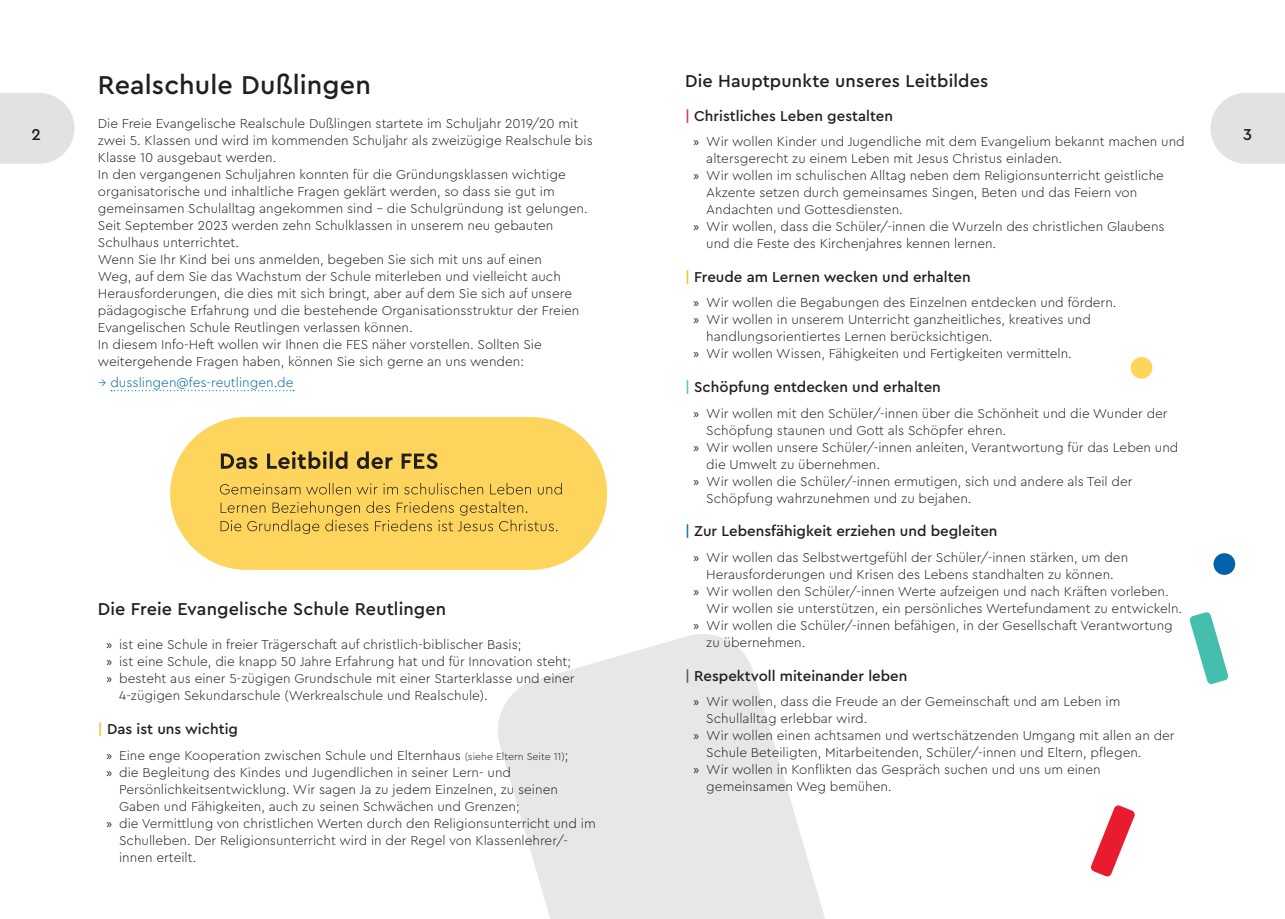
<style>
.page{position:relative;width:1285px;height:919px;background:#fff}
.page>*{position:absolute;margin:0;border:0;box-sizing:border-box;transform-origin:0 0}
.h1_Überschrift{font:500 27px "Cera PRO";letter-spacing:.005em;color:#231f20}
.h1_Überschrift-2{font:500 18px "Cera PRO";letter-spacing:.005em;color:#231f20}
.h3_Textüberschrift{font:500 18px "Cera PRO";letter-spacing:.005em;color:#231f20}
.t1{font:500 16.5px "Cera PRO";color:#231f20}
.h3_Textüberschrift-2{font:500 15px "Cera PRO";color:#231f20}
.t2{font:300 13.5px/17px "Cera PRO";color:#231f20}
.t3{font:300 13.5px "Cera PRO";color:#0166ac}
.s1{color:#e81c2e}
.s2{font-family:"Myriad Pro";font-weight:400}
.s3{color:#fcb814}
.s4{color:#45bfad}
.s5{color:#0166ac}
.s6{color:#4b4c4d}
.s7{font-size:10.5px}
</style>
<div class="page">
<svg style="left:0;top:93px;width:74px;height:71px;background:#e3e4e6"></svg>
<svg style="left:1210px;top:93px;width:74px;height:71px;background:#e4e5e7"></svg>
<svg style="left:498px;top:634px;width:327px;height:284px;fill:#e6e7e9"></svg>
<svg style="left:111px;top:390px;width:183px;height:1px"></svg>
<div style="left:170px;top:417px;width:437px;height:153px;background:#fed55c;border-radius:76px"></div>
<svg style="left:220px;top:501px;width:337px;height:33px"></svg>
<svg style="left:220px;top:483px;width:341px;height:11px"></svg>
<svg style="left:221px;top:451px;width:216px;height:18px"></svg>
<svg style="left:1091px;top:805px;width:43px;height:71px"></svg>
<svg style="left:1189px;top:612px;width:39px;height:72px"></svg>
<div style="left:1130px;top:357px;width:22px;height:21px;background:#fed55c;border-radius:50%"></div>
<div style="left:1213px;top:553px;width:21px;height:22px;background:#0162ab;border-radius:50%"></div>
<p class="h3_Textüberschrift" style="left:685px;top:69px;width:305px">Die Hauptpunkte unseres Leitbildes</p>
<p class="h3_Textüberschrift-2" style="left:685px;top:106px;width:209px"><span class="s1">|</span> Christliches Leben gestalten</p>
<p class="t2" style="left:706px;top:133px;width:480px;text-indent:-13px"><span class="s2">»</span> Wir wollen Kinder und Jugendliche mit dem Evangelium bekannt machen und altersgerecht zu einem Leben mit Jesus Christus einladen.</p>
<p class="t2" style="left:706px;top:167px;width:459px;text-indent:-13px"><span class="s2">»</span> Wir wollen im schulischen Alltag neben dem Religionsunterricht geistliche<br>Akzente setzen durch gemeinsames Singen, Beten und das Feiern von<br>Andachten und Gottesdiensten.</p>
<p class="t2" style="left:706px;top:217px;width:460px;text-indent:-13px"><span class="s2">»</span> Wir wollen, dass die Schüler/-innen die Wurzeln des christlichen Glaubens und die Feste des Kirchenjahres kennen lernen.</p>
<p class="h3_Textüberschrift-2" style="left:685px;top:267px;width:287px"><span class="s3">|</span> Freude am Lernen wecken und erhalten</p>
<p class="t2" style="left:693px;top:294px;width:424px"><span class="s2">»</span> Wir wollen die Begabungen des Einzelnen entdecken und fördern.</p>
<p class="t2" style="left:706px;top:311px;width:386px;text-indent:-13px"><span class="s2">»</span> Wir wollen in unserem Unterricht ganzheitliches, kreatives und handlungsorientiertes Lernen berücksichtigen.</p>
<p class="t2" style="left:693px;top:345px;width:380px"><span class="s2">»</span> Wir wollen Wissen, Fähigkeiten und Fertigkeiten vermitteln.</p>
<p class="h3_Textüberschrift-2" style="left:685px;top:377px;width:257px"><span class="s4">|</span> Schöpfung entdecken und erhalten</p>
<p class="t2" style="left:706px;top:404px;width:463px;text-indent:-13px"><span class="s2">»</span> Wir wollen mit den Schüler/-innen über die Schönheit und die Wunder der<br>Schöpfung staunen und Gott als Schöpfer ehren.</p>
<p class="t2" style="left:706px;top:438px;width:473px;text-indent:-13px"><span class="s2">»</span> Wir wollen unsere Schüler/-innen anleiten, Verantwortung für das Leben und die Umwelt zu übernehmen.</p>
<p class="t2" style="left:706px;top:472px;width:428px;text-indent:-13px"><span class="s2">»</span> Wir wollen die Schüler/-innen ermutigen, sich und andere als Teil der<br>Schöpfung wahrzunehmen und zu bejahen.</p>
<p class="h3_Textüberschrift-2" style="left:685px;top:521px;width:314px"><span class="s5">|</span> Zur Lebensfähigkeit erziehen und begleiten</p>
<p class="t2" style="left:693px;top:548px;width:436px;text-align:center"><span class="s2">»</span> Wir wollen das Selbstwertgefühl der Schüler/-innen stärken, um den<br>Herausforderungen und Krisen des Lebens standhalten zu können.</p>
<p class="t2" style="left:706px;top:582px;width:477px;text-indent:-13px"><span class="s2">»</span> Wir wollen den Schüler/-innen Werte aufzeigen und nach Kräften vorleben.<br>Wir wollen sie unterstützen, ein persönliches Wertefundament zu entwickeln.</p>
<p class="t2" style="left:706px;top:616px;width:468px;text-indent:-13px"><span class="s2">»</span> Wir wollen die Schüler/-innen befähigen, in der Gesellschaft Verantwortung zu übernehmen.</p>
<p class="h3_Textüberschrift-2" style="left:685px;top:665px;width:224px"><span class="s6">|</span> Respektvoll miteinander leben</p>
<p class="t2" style="left:706px;top:692px;width:415px;text-indent:-13px"><span class="s2">»</span> Wir wollen, dass die Freude an der Gemeinschaft und am Leben im<br>Schullalltag erlebbar wird.</p>
<p class="t2" style="left:706px;top:726px;width:470px;text-indent:-13px"><span class="s2">»</span> Wir wollen einen achtsamen und wertschätzenden Umgang mit allen an der<br>Schule Beteiligten, Mitarbeitenden, Schüler/-innen und Eltern, pflegen.</p>
<p class="t2" style="left:706px;top:760px;width:396px;text-indent:-13px"><span class="s2">»</span> Wir wollen in Konflikten das Gespräch suchen und uns um einen gemeinsamen Weg bemühen.</p>
<p class="h1_Überschrift" style="left:98px;top:67px;width:274px">Realschule Dußlingen</p>
<p class="t2" style="left:98px;top:115px;width:496px">Die Freie Evangelische Realschule Dußlingen startete im Schuljahr 2019/20 mit zwei 5. Klassen und wird im kommenden Schuljahr als zweizügige Realschule bis<br>Klasse 10 ausgebaut werden.</p>
<p class="t2" style="left:98px;top:166px;width:491px">In den vergangenen Schuljahren konnten für die Gründungsklassen wichtige organisatorische und inhaltliche Fragen geklärt werden, so dass sie gut im gemeinsamen Schulalltag angekommen sind – die Schulgründung ist gelungen.<br>Seit September 2023 werden zehn Schulklassen in unserem neu gebauten Schulhaus unterrichtet.</p>
<p class="t2" style="left:98px;top:251px;width:483px">Wenn Sie Ihr Kind bei uns anmelden, begeben Sie sich mit uns auf einen<br>Weg, auf dem Sie das Wachstum der Schule miterleben und vielleicht auch Herausforderungen, die dies mit sich bringt, aber auf dem Sie sich auf unsere pädagogische Erfahrung und die bestehende Organisationsstruktur der Freien Evangelischen Schule Reutlingen verlassen können.</p>
<p class="t2" style="left:98px;top:336px;width:445px">In diesem Info-Heft wollen wir Ihnen die FES näher vorstellen. Sollten Sie weitergehende Fragen haben, können Sie sich gerne an uns wenden:</p>
<p class="t3" style="left:98px;top:373px;width:197px">→ dusslingen@fes-reutlingen.de</p>
<p class="t1" style="left:31px;top:124px;width:11px">2</p>
<p class="t1" style="left:1242px;top:124px;width:10px">3</p>
<p class="h1_Überschrift-2" style="left:98px;top:597px;width:350px">Die Freie Evangelische Schule Reutlingen</p>
<p class="t2" style="left:106px;top:635px;width:416px"><span class="s2">»</span> ist eine Schule in freier Trägerschaft auf christlich-biblischer Basis;</p>
<p class="t2" style="left:106px;top:652px;width:466px"><span class="s2">»</span> ist eine Schule, die knapp 50 Jahre Erfahrung hat und für Innovation steht;</p>
<p class="t2" style="left:119px;top:669px;width:457px;text-indent:-13px"><span class="s2">»</span> besteht aus einer 5-zügigen Grundschule mit einer Starterklasse und einer<br>4-zügigen Sekundarschule (Werkrealschule und Realschule).</p>
<p class="h3_Textüberschrift-2" style="left:98px;top:719px;width:142px"><span class="s3">|</span> Das ist uns wichtig</p>
<p class="t2" style="left:106px;top:746px;width:463px"><span class="s2">»</span> Eine enge Kooperation zwischen Schule und Elternhaus <span class="s7">(siehe Eltern Seite 11)</span>;</p>
<p class="t2" style="left:119px;top:763px;width:440px;text-indent:-13px"><span class="s2">»</span> die Begleitung des Kindes und Jugendlichen in seiner Lern- und<br>Persönlichkeitsentwicklung. Wir sagen Ja zu jedem Einzelnen, zu seinen<br>Gaben und Fähigkeiten, auch zu seinen Schwächen und Grenzen;</p>
<p class="t2" style="left:119px;top:814px;width:478px;text-indent:-13px"><span class="s2">»</span> die Vermittlung von christlichen Werten durch den Religionsunterricht und im<br>Schulleben. Der Religionsunterricht wird in der Regel von Klassenlehrer/- innen erteilt.</p>
</div>
